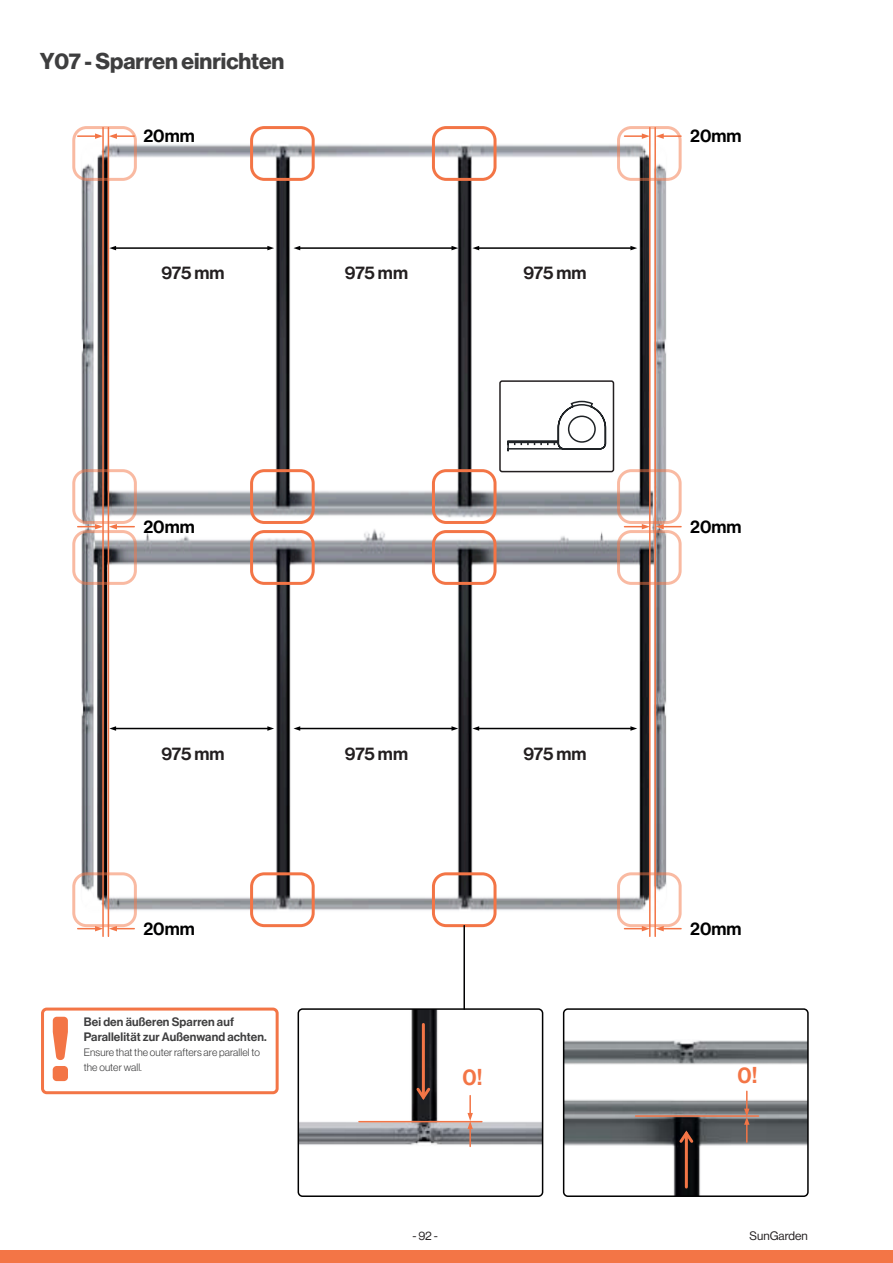
<style>
.page{position:relative;width:893px;height:1263px;background:#fff}
.page>*{position:absolute;margin:0;border:0;box-sizing:border-box;transform-origin:0 0}
.t1{font:700 22.5px "Neue Haas Display";color:#3e3e3f}
.t2{font:22.5px "Neue Haas Display Mediu";color:#f37546}
.t3{font:18px "Neue Haas Display Mediu";letter-spacing:-.015em;color:#231f20}
.t4{font:18px "Neue Haas Display Mediu";color:#000001}
.t5{font:12px/15px "Neue Haas Display Mediu";letter-spacing:.01em;color:#3e3e3f}
.t6{font:12px "Neue Haas Display";color:#231f20}
.t7{font:300 10.5px/15px "Neue Haas Display";letter-spacing:.01em;color:#3e3e3f}
</style>
<div class="page">
<div style="left:0;top:1250px;width:893px;height:13px;background:#f37546"></div>
<img style="left:76px;top:130px;width:606px;height:918px">
<img style="left:298px;top:1009px;width:245px;height:187px;border-radius:4px">
<div style="left:298px;top:1008px;width:245px;height:189px;border:2px solid #000001;border-radius:4px"></div>
<img style="left:566px;top:1039px;width:240px;height:155px">
<div style="left:563px;top:1008px;width:246px;height:189px;border:2px solid #000001;border-radius:4px"></div>
<svg style="left:472px;top:246px;width:7px;height:4px"></svg>
<svg style="left:630px;top:246px;width:7px;height:4px"></svg>
<hr style="left:478px;top:247px;width:154px;height:2px;background:#000001">
<svg style="left:472px;top:726px;width:7px;height:5px"></svg>
<svg style="left:630px;top:726px;width:7px;height:5px"></svg>
<hr style="left:478px;top:728px;width:154px;height:1px;background:#000001">
<svg style="left:293px;top:246px;width:7px;height:4px"></svg>
<svg style="left:451px;top:246px;width:7px;height:4px"></svg>
<hr style="left:299px;top:247px;width:154px;height:2px;background:#000001">
<svg style="left:293px;top:726px;width:7px;height:5px"></svg>
<svg style="left:451px;top:726px;width:7px;height:5px"></svg>
<hr style="left:299px;top:728px;width:154px;height:1px;background:#000001">
<svg style="left:109px;top:246px;width:7px;height:4px"></svg>
<svg style="left:267px;top:246px;width:7px;height:4px"></svg>
<hr style="left:115px;top:247px;width:154px;height:2px;background:#000001">
<svg style="left:109px;top:726px;width:7px;height:5px"></svg>
<svg style="left:267px;top:726px;width:7px;height:5px"></svg>
<hr style="left:115px;top:728px;width:154px;height:1px;background:#000001">
<div style="left:499px;top:380px;width:115px;height:92px;background:#fff;border:2px solid #231f20;border-radius:2px"></div>
<svg style="left:507px;top:400px;width:100px;height:52px"></svg>
<hr style="left:108px;top:128px;width:1px;height:808px;background:#f37546">
<hr style="left:654px;top:128px;width:2px;height:808px;background:#f37546">
<hr style="left:102px;top:128px;width:2px;height:808px;background:#f37546">
<hr style="left:649px;top:128px;width:2px;height:808px;background:#f37546">
<svg style="left:109px;top:133px;width:24px;height:6px"></svg>
<svg style="left:656px;top:133px;width:22px;height:6px"></svg>
<svg style="left:109px;top:926px;width:25px;height:5px"></svg>
<svg style="left:656px;top:926px;width:25px;height:5px"></svg>
<svg style="left:109px;top:524px;width:25px;height:5px"></svg>
<svg style="left:656px;top:524px;width:25px;height:5px"></svg>
<svg style="left:78px;top:133px;width:25px;height:6px"></svg>
<svg style="left:624px;top:133px;width:26px;height:6px"></svg>
<svg style="left:78px;top:926px;width:25px;height:5px"></svg>
<svg style="left:624px;top:926px;width:26px;height:5px"></svg>
<svg style="left:78px;top:524px;width:25px;height:5px"></svg>
<svg style="left:624px;top:524px;width:26px;height:5px"></svg>
<div style="left:41px;top:1007px;width:238px;height:87px;background:#fff;border:3px solid #f37546;border-radius:4px"></div>
<svg style="left:53px;top:1017px;width:15px;height:64px"></svg>
<svg style="left:467px;top:1095px;width:6px;height:51px"></svg>
<hr style="left:359px;top:1121px;width:123px;height:1px;background:#f37546">
<svg style="left:744px;top:1091px;width:5px;height:51px"></svg>
<hr style="left:636px;top:1115px;width:122px;height:2px;background:#f37546">
<div style="left:250px;top:126px;width:65px;height:55px;border:3px solid #f37546;border-radius:13px"></div>
<div style="left:250px;top:872px;width:65px;height:55px;border:3px solid #f37546;border-radius:13px"></div>
<div style="left:250px;top:530px;width:65px;height:55px;border:3px solid #f37546;border-radius:13px"></div>
<div style="left:250px;top:469px;width:65px;height:55px;border:3px solid #f37546;border-radius:13px"></div>
<div style="left:72px;top:126px;width:65px;height:55px;border:3px solid #f37546;border-radius:13px"></div>
<div style="left:72px;top:872px;width:65px;height:55px;border:3px solid #f37546;border-radius:13px"></div>
<div style="left:72px;top:530px;width:65px;height:55px;border:3px solid #f37546;border-radius:13px"></div>
<div style="left:72px;top:469px;width:65px;height:55px;border:3px solid #f37546;border-radius:13px"></div>
<div style="left:617px;top:126px;width:65px;height:55px;border:3px solid #f37546;border-radius:13px"></div>
<div style="left:617px;top:872px;width:65px;height:55px;border:3px solid #f37546;border-radius:13px"></div>
<div style="left:617px;top:530px;width:65px;height:55px;border:3px solid #f37546;border-radius:13px"></div>
<div style="left:617px;top:469px;width:65px;height:55px;border:3px solid #f37546;border-radius:13px"></div>
<div style="left:432px;top:126px;width:65px;height:55px;border:3px solid #f37546;border-radius:13px"></div>
<div style="left:432px;top:872px;width:65px;height:55px;border:3px solid #f37546;border-radius:13px"></div>
<div style="left:432px;top:530px;width:65px;height:55px;border:3px solid #f37546;border-radius:13px"></div>
<div style="left:432px;top:469px;width:65px;height:55px;border:3px solid #f37546;border-radius:13px"></div>
<hr style="left:463px;top:926px;width:2px;height:83px;background:#000001">
<svg style="left:414px;top:1085px;width:19px;height:18px"></svg>
<hr style="left:422px;top:1024px;width:3px;height:73px;background:#f37546">
<svg style="left:677px;top:1128px;width:19px;height:17px"></svg>
<hr style="left:685px;top:1133px;width:3px;height:54px;background:#f37546">
<h1 class="t1" style="left:40px;top:50px;width:246px">Y07 - Sparren einrichten</h1>
<h2 class="t4" style="left:143px;top:127px;width:53px">20mm</h2>
<h2 class="t4" style="left:690px;top:127px;width:53px">20mm</h2>
<h2 class="t3" style="left:161px;top:265px;width:65px">975 mm</h2>
<h2 class="t3" style="left:345px;top:265px;width:65px">975 mm</h2>
<h2 class="t3" style="left:523px;top:265px;width:65px">975 mm</h2>
<h2 class="t4" style="left:143px;top:518px;width:53px">20mm</h2>
<h2 class="t4" style="left:690px;top:518px;width:53px">20mm</h2>
<h2 class="t3" style="left:161px;top:745px;width:65px">975 mm</h2>
<h2 class="t3" style="left:345px;top:745px;width:65px">975 mm</h2>
<h2 class="t3" style="left:523px;top:745px;width:65px">975 mm</h2>
<h2 class="t4" style="left:143px;top:920px;width:53px">20mm</h2>
<h2 class="t4" style="left:690px;top:920px;width:53px">20mm</h2>
<p class="t5" style="left:84px;top:1015px;width:185px">Bei den äußeren Sparren auf<br>Parallelität zur Außenwand achten.</p>
<p class="t7" style="left:84px;top:1045px;width:178px">Ensure that the outer rafters are parallel to the outer wall.</p>
<h1 class="t2" style="left:462px;top:1067px;width:21px">0!</h1>
<h1 class="t2" style="left:737px;top:1065px;width:21px">0!</h1>
<p class="t6" style="left:412px;top:1230px;width:27px">- 92 -</p>
<p class="t6" style="left:750px;top:1230px;width:60px">SunGarden</p>
</div>
